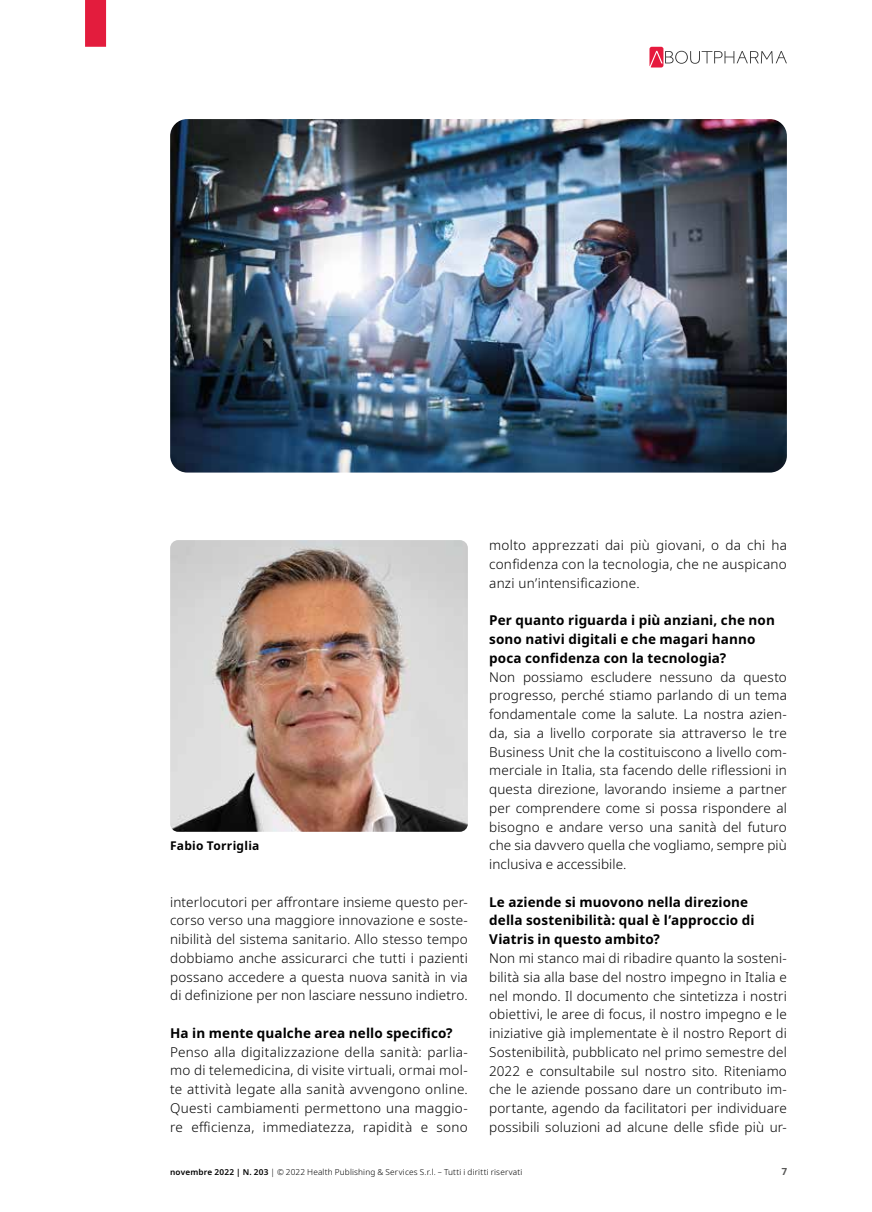
<style>
.page{position:relative;width:872px;height:1212px;background:#fff}
.page>*{position:absolute;margin:0;border:0;box-sizing:border-box;transform-origin:0 0}
.t1{font:300 13.5px/18.8px "Noto Sans";letter-spacing:.015em;color:#000;text-align:justify}
.t2{font:700 13.5px/18.8px "Noto Sans";letter-spacing:.01em;color:#000}
.t3{font:700 12px "Noto Sans";letter-spacing:.02em;color:#000}
.t4{font:700 9.75px "Noto Sans";color:#575756}
.t5{font:300 8.25px "Noto Sans";letter-spacing:.025em;color:#000}
.s1{font-weight:600}
</style>
<div class="page">
<svg style="left:649px;top:47px;width:138px;height:21px"></svg>
<img style="left:170px;top:119px;width:617px;height:354px">
<div style="left:85px;top:0;width:21px;height:47px;background:#e31c3d"></div>
<img style="left:170px;top:540px;width:298px;height:292px">
<p class="t3" style="left:170px;top:837px;width:91px">Fabio Torriglia</p>
<p class="t1" style="left:170px;top:893px;width:299px">interlocutori per affrontare insieme questo per&shy;corso verso una maggiore innovazione e soste&shy;nibilità del sistema sanitario. Allo stesso tempo dobbiamo anche assicurarci che tutti i pazienti possano accedere a questa nuova sanità in via di definizione per non lasciare nessuno indietro.</p>
<p class="t2" style="left:170px;top:1024px;width:284px">Ha in mente qualche area nello specifico?</p>
<p class="t1" style="left:170px;top:1043px;width:299px">Penso alla digitalizzazione della sanità: parlia&shy;mo di telemedicina, di visite virtuali, ormai mol&shy;te attività legate alla sanità avvengono online.<br>Questi cambiamenti permettono una maggio&shy;re efficienza, immediatezza, rapidità e sono</p>
<p class="t1" style="left:489px;top:536px;width:299px">molto apprezzati dai più giovani, o da chi ha confidenza con la tecnologia, che ne auspicano anzi un’intensificazione.</p>
<p class="t2" style="left:489px;top:611px;width:287px">Per quanto riguarda i più anziani, che non sono nativi digitali e che magari hanno poca confidenza con la tecnologia?</p>
<p class="t1" style="left:489px;top:668px;width:299px">Non possiamo escludere nessuno da questo progresso, perché stiamo parlando di un tema fondamentale come la salute. La nostra azien&shy;da, sia a livello corporate sia attraverso le tre Business Unit che la costituiscono a livello com&shy;merciale in Italia, sta facendo delle riflessioni in questa direzione, lavorando insieme a partner per comprendere come si possa rispondere al bisogno e andare verso una sanità del futuro che sia davvero quella che vogliamo, sempre più inclusiva e accessibile.</p>
<p class="t2" style="left:489px;top:893px;width:267px">Le aziende si muovono nella direzione della sostenibilità: qual è l’approccio di<br>Viatris in questo ambito?</p>
<p class="t1" style="left:489px;top:949px;width:299px">Non mi stanco mai di ribadire quanto la sosteni&shy;bilità sia alla base del nostro impegno in Italia e nel mondo. Il documento che sintetizza i nostri obiettivi, le aree di focus, il nostro impegno e le iniziative già implementate è il nostro Report di Sostenibilità, pubblicato nel primo semestre del 2022 e consultabile sul nostro sito. Riteniamo che le aziende possano dare un contributo im&shy;portante, agendo da facilitatori per individuare possibili soluzioni ad alcune delle sfide più ur-</p>
<p class="t5" style="left:170px;top:1166px;width:354px"><span class="s1">novembre 2022 | N. 203</span> | © 2022 Health Publishing &amp; Services S.r.l. – Tutti i diritti riservati</p>
<p class="t4" style="left:781px;top:1164px;width:7px">7</p>
</div>
